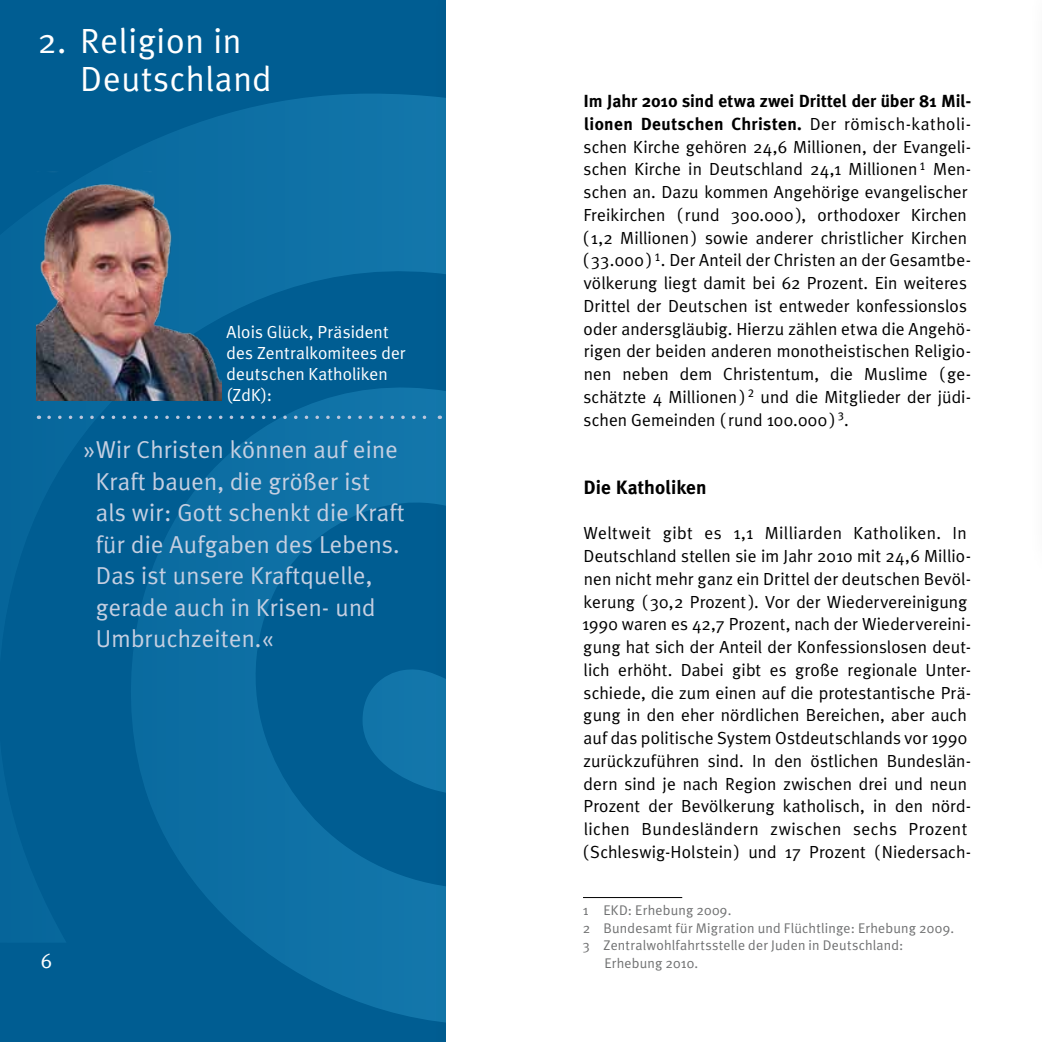
<style>
.page{position:relative;width:1042px;height:1042px;background:#fff}
.page>*{position:absolute;margin:0;border:0;box-sizing:border-box;transform-origin:0 0}
.t1{font:35px/38.5px "Meta Plus Normal";letter-spacing:.02em;color:#fff}
.t2{font:24.5px/31.5px "Meta Plus Normal";letter-spacing:.01em;color:#c5cfe1}
.t3{font:21px "Meta Plus Normal";color:#fff}
.t4{font:700 19.25px "Meta Plus";letter-spacing:.005em;color:#000}
.t5{font:17.5px/22.8px "Meta Plus Normal";letter-spacing:.005em;color:#000}
.t6{font:700 17.5px/22.8px "Meta Plus";letter-spacing:.01em;color:#000}
.t7{font:17.5px/21px "Meta Plus Normal";letter-spacing:.005em;color:#fff}
.t8{font:14px "Meta Plus Normal";letter-spacing:.015em;color:#707172}
.s1{font-family:"Meta Plus Normal";font-weight:400}
</style>
<div class="page">
<div style="left:0;top:0;width:446px;height:1042px;background:#005d92"></div>
<svg style="left:36px;top:94px;width:393px;height:926px"></svg>
<img style="left:37px;top:172px;width:184px;height:229px">
<svg style="left:49px;top:415px;width:380px;height:4px"></svg>
<div style="left:429px;top:0;width:613px;height:1042px;background:#000;opacity:.15"></div>
<div style="left:446px;top:0;width:596px;height:1042px;background:#fff"></div>
<hr style="left:583px;top:897px;width:99px;height:1px;background:#000">
<h1 class="t1" style="left:80px;top:21px;width:193px;text-indent:-42px">2. Religion in<br>Deutschland</h1>
<p class="t7" style="left:227px;top:321px;width:181px">Alois Glück, Präsident des Zentralkomitees der deutschen Katholiken (ZdK):</p>
<h2 class="t2" style="left:96px;top:434px;width:310px;text-indent:-12px">»Wir Christen können auf eine<br>Kraft bauen, die größer ist als wir: Gott schenkt die Kraft für die Aufgaben des Lebens.<br>Das ist unsere Kraftquelle, gerade auch in Krisen- und<br>Umbruchzeiten.«</h2>
<p class="t3" style="left:41px;top:948px;width:13px">6</p>
<p class="t6" style="left:583px;top:90px;width:389px">Im Jahr 2010 sind etwa zwei Drittel der über 81 Mil&shy;lionen Deutschen Christen. <span class="s1">Der römisch-katholi-</span></p>
<p class="t5" style="left:582px;top:135px;width:390px">schen Kirche gehören 24,6 Millionen, der Evangeli&shy;schen Kirche in Deutschland 24,1 Millionen <sup>1</sup> Men&shy;schen an. Dazu kommen Angehörige evangelischer Freikirchen ( rund 300.000 ), orthodoxer Kirchen ( 1,2 Millionen ) sowie anderer christlicher Kirchen ( 33.000 ) <sup>1</sup>. Der Anteil der Christen an der Gesamtbe&shy;völkerung liegt damit bei 62 Prozent. Ein weiteres Drittel der Deutschen ist entweder konfessionslos oder andersgläubig. Hierzu zählen etwa die Angehö&shy;rigen der beiden anderen monotheistischen Religio&shy;nen neben dem Christentum, die Muslime ( ge&shy;schätzte 4 Millionen ) <sup>2</sup> und die Mitglieder der jüdi&shy;schen Gemeinden ( rund 100.000 ) <sup>3</sup>.</p>
<p class="t4" style="left:583px;top:476px;width:125px">Die Katholiken</p>
<p class="t5" style="left:582px;top:522px;width:390px">Weltweit gibt es 1,1 Milliarden Katholiken. In Deutschland stellen sie im Jahr 2010 mit 24,6 Millio&shy;nen nicht mehr ganz ein Drittel der deutschen Bevöl&shy;kerung ( 30,2 Prozent ). Vor der Wiedervereinigung 1990 waren es 42,7 Prozent, nach der Wiedervereini&shy;gung hat sich der Anteil der Konfessionslosen deut&shy;lich erhöht. Dabei gibt es große regionale Unter&shy;schiede, die zum einen auf die protestantische Prä&shy;gung in den eher nördlichen Bereichen, aber auch auf das politische System Ostdeutschlands vor 1990 zurückzuführen sind. In den östlichen Bundeslän&shy;dern sind je nach Region zwischen drei und neun Prozent der Bevölkerung katholisch, in den nörd&shy;lichen Bundesländern zwischen sechs Prozent (Schleswig-Holstein) und 17 Prozent (Niedersach-</p>
<p class="t8" style="left:583px;top:902px;width:150px">1 EKD: Erhebung 2009.</p>
<p class="t8" style="left:583px;top:919px;width:373px">2 Bundesamt für Migration und Flüchtlinge: Erhebung 2009.</p>
<p class="t8" style="left:582px;top:937px;width:322px">3 Zentralwohlfahrtsstelle der Juden in Deutschland:</p>
<p class="t8" style="left:604px;top:954px;width:95px">Erhebung 2010.</p>
</div>
